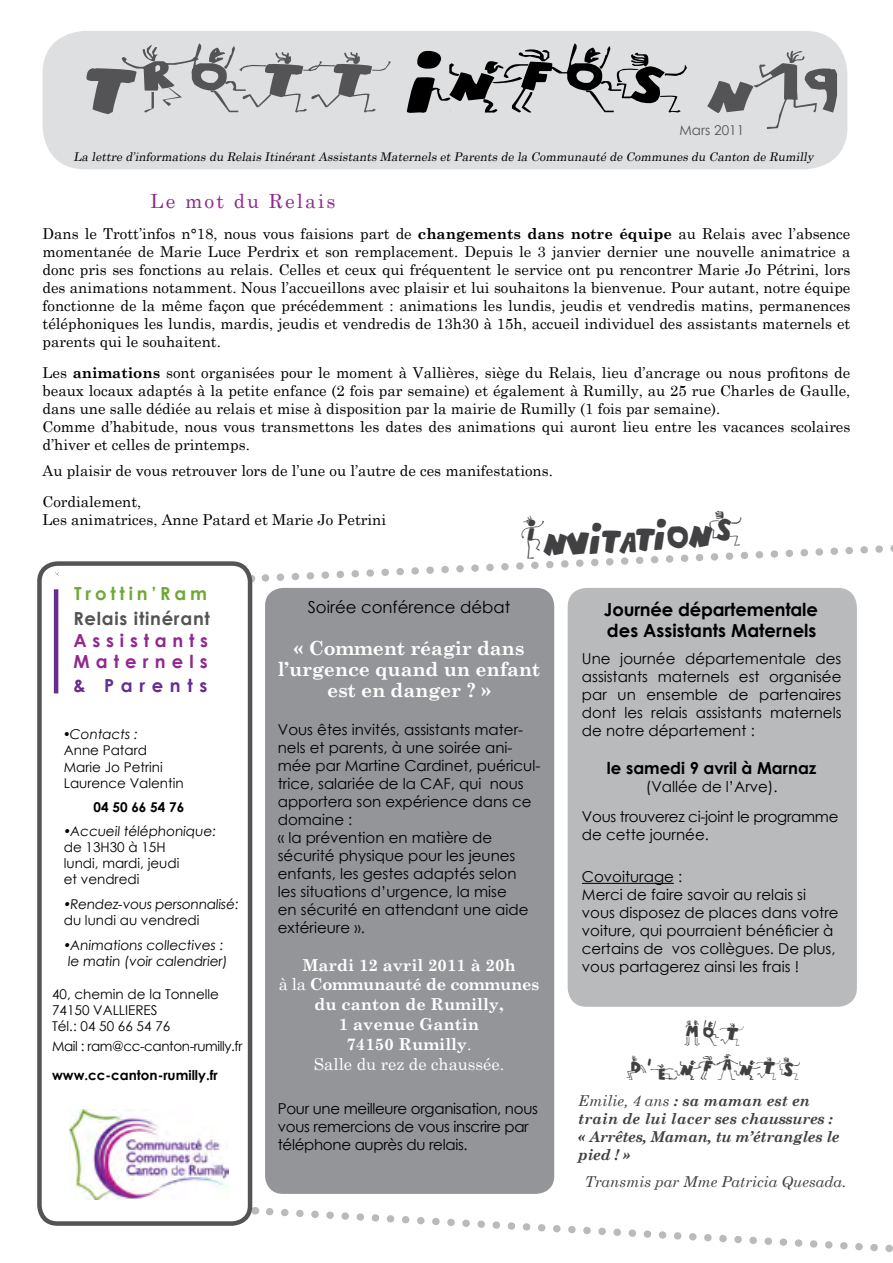
<style>
.page{position:relative;width:893px;height:1263px;background:#fff}
.page>*{position:absolute;margin:0;border:0;box-sizing:border-box;transform-origin:0 0}
.t1{font:75px "Chiqui Font";color:#545456;scale:1.31 1}
.t2{font:37.5px "Chiqui Font";color:#414042}
.t3{font:28.5px/34.2px "Chiqui Font";letter-spacing:.09em;color:#414042;text-align:center}
.t4{font:700 19.5px/21px "Century Schoolbook";letter-spacing:-.01em;color:#fff;text-align:center}
.t5{font:19.5px "Century";letter-spacing:.11em;color:#92278f}
.t6{font:700 18px/21.6px "Century Gothic";letter-spacing:-.005em;color:#000}
.t7{font:700 18px/21.6px "Century Gothic";letter-spacing:.32em;color:#92278f}
.t8{font:700 18px "Century Gothic";letter-spacing:.04em;color:#545456}
.t9{font:700 18px "Century Gothic";letter-spacing:.21em;color:#70a837}
.t10{font:700 18px "Century Gothic";letter-spacing:.37em;color:#662d91}
.t11{font:700 16.5px/19.8px "Century Schoolbook";color:#fff;text-align:center}
.t12{font:700 16.5px "Century Gothic";color:#000}
.t13{font:16.5px "Century Gothic";color:#000}
.t14{font:15px/18px "Century Schoolbook";color:#000}
.t15{font:15px/18px "Century Gothic";color:#000}
.t16{font:15px/18px "Century Gothic";letter-spacing:-.02em;color:#000;text-align:center}
.t17{font:italic 700 15px/18px "Century Schoolbook";letter-spacing:-.02em;color:#414042}
.t18{font:italic 15px "Century Schoolbook";color:#414042}
.t19{font:13.5px/16.2px "Century Gothic";color:#000}
.t20{font:700 13.5px "Century Gothic";color:#000}
.t21{font:13.5px "Century Gothic";letter-spacing:-.03em;color:#000}
.t22{font:13.5px "Century Gothic";color:#545456}
.t23{font:italic 12px "Century Schoolbook";color:#000}
.s1{color:#000}
.s2{font-size:54px}
.s3{font-weight:700}
.s4{font-size:45px}
.s5{font-style:italic}
.s6{font-weight:400}
.s7{font-family:"Comic Sans MS"}
</style>
<div class="page">
<svg style="left:266px;top:1208px;width:627px;height:44px"></svg>
<svg style="left:261px;top:545px;width:632px;height:37px"></svg>
<div style="left:37px;top:561px;width:215px;height:665px;border:4px solid #545456;border-radius:18px"></div>
<div style="left:43px;top:31px;width:804px;height:138px;background:#dedfe0;border-radius:43px"></div>
<img style="left:69px;top:1109px;width:159px;height:90px">
<hr style="left:54px;top:589px;width:4px;height:104px;background:#662d91">
<div style="left:568px;top:589px;width:288px;height:417px;background:#b8babc;border-radius:18px"></div>
<hr style="left:582px;top:883px;width:92px;height:1px;background:#000">
<div style="left:568px;top:588px;width:289px;height:419px;border:2px solid #b8babc;border-radius:18px"></div>
<div style="left:570px;top:1025px;width:286px;height:195px;background:#fff;border-radius:18px"></div>
<svg style="left:623px;top:1004px;width:180px;height:3px"></svg>
<div style="left:265px;top:588px;width:289px;height:606px;background:#939598;border-radius:18px"></div>
<h1 class="t1" style="left:85px;top:43px;width:578px">TROTT’<span class="s1">INFOS</span> <span class="s2">N</span>19</h1>
<p class="t22" style="left:680px;top:120px;width:66px">Mars 2011</p>
<p class="t23" style="left:74px;top:147px;width:745px">La lettre d’informationsdu RelaisItinérantAssistantsMaternelsetParentsde la Communauté de Communesdu Canton de Rumilly</p>
<h3 class="t5" style="left:151px;top:184px;width:186px">Le mot du Relais</h3>
<p class="t14" style="left:43px;top:223px;width:809px;text-align:justify">Dans le Trott’infos n°18, nous vous faisions part de <span class="s3">changements dans notre équipe</span> au Relais avec l’absence momentanée de Marie Luce Perdrix et son remplacement. Depuis le 3 janvier dernier une nouvelle animatrice a donc pris ses fonctions au relais. Celles et ceux qui fréquentent le service ont pu rencontrer Marie Jo Pétrini, lors des animations notamment. Nous l’accueillons avec plaisir et lui souhaitons la bienvenue. Pour autant, notre équipe fonctionne de la même façon que précédemment : animations les lundis, jeudis et vendredis matins, permanences téléphoniques les lundis, mardis, jeudis et vendredis de 13h30 à 15h, accueil individuel des assistants maternels et parents qui le souhaitent.</p>
<p class="t14" style="left:43px;top:362px;width:809px">Les <span class="s3">animations</span> sont organisées pour le moment à Vallières, siège du Relais, lieu d’ancrage ou nous profitons de beaux locaux adaptés à la petite enfance (2 fois par semaine) et également à Rumilly, au 25 rue Charles de Gaulle, dans une salle dédiée au relais et mise à disposition par la mairie de Rumilly (1 fois par semaine).<br>Comme d’habitude, nous vous transmettons les dates des animations qui auront lieu entre les vacances scolaires d’hiver et celles de printemps.</p>
<p class="t14" style="left:43px;top:454px;width:512px;line-height:30.8px">Au plaisir de vous retrouver lors de l’une ou l’autre de ces manifestations.<br>Cordialement,</p>
<p class="t14" style="left:43px;top:509px;width:345px">Les animatrices, Anne Patard et Marie Jo Petrini</p>
<h2 class="t2" style="left:523px;top:522px;width:217px;rotate:-3deg"><span class="s4">I</span>NVITATION<span class="s4">S</span></h2>
<p class="t9" style="left:74px;top:580px;width:134px">Trottin’Ram</p>
<p class="t8" style="left:73px;top:605px;width:138px">Relais itinérant</p>
<p class="t7" style="left:73px;top:628px;width:136px">Assistants<br>Maternels</p>
<p class="t10" style="left:73px;top:671px;width:135px">&amp; Parents</p>
<p class="t19" style="left:64px;top:726px;width:121px">•<span class="s5">Contacts :<br></span>Anne Patard<br>Marie Jo Petrini<br>Laurence Valentin</p>
<p class="t20" style="left:94px;top:797px;width:92px">04 50 66 54 76</p>
<p class="t19" style="left:64px;top:823px;width:155px">•Accueil téléphonique: de 13H30 à 15H<br>lundi, mardi, jeudi<br>et vendredi</p>
<p class="t19" style="left:64px;top:896px;width:177px">•Rendez-vous personnalisé: du lundi au vendredi</p>
<p class="t19" style="left:64px;top:937px;width:167px">•Animations collectives : le matin (voir calendrier)</p>
<p class="t19" style="left:52px;top:985px;width:168px">40, chemin de la Tonnelle<br>74150 VALLIERES<br>Tél.: 04 50 66 54 76</p>
<p class="t21" style="left:52px;top:1037px;width:192px">Mail : ram@cc-canton-rumilly.fr</p>
<p class="t20" style="left:52px;top:1065px;width:167px">www.cc-canton-rumilly.fr</p>
<p class="t13" style="left:308px;top:595px;width:204px">Soirée conférence débat</p>
<h3 class="t4" style="left:278px;top:636px;width:264px">« Comment réagir dans l’urgence quand un enfant est en danger ? »</h3>
<p class="t15" style="left:278px;top:720px;width:264px">Vous êtes invités, assistants mater&shy;nels et parents, à une soirée ani&shy;mée par Martine Cardinet, puéricul&shy;trice, salariée de la CAF, qui nous apportera son expérience dans ce domaine :<br>« la prévention en matière de sécurité physique pour les jeunes enfants, les gestes adaptés selon<br>les situations d’urgence, la mise<br>en sécurité en attendant une aide extérieure ».</p>
<p class="t11" style="left:279px;top:954px;width:262px">Mardi 12 avril 2011 à 20h<br><span class="s6">à la</span> Communauté de communes du canton de Rumilly,<br>1 avenue Gantin<br>74150 Rumilly<span class="s6">.<br>Salle du rez de chaussée.</span></p>
<p class="t16" style="left:278px;top:1099px;width:262px;text-align:left">Pour une meilleure organisation, nous vous remercions de vous inscrire par téléphone auprès du relais.</p>
<p class="t6" style="left:604px;top:597px;width:216px">Journée départementale des Assistants Maternels</p>
<p class="t15" style="left:582px;top:649px;width:261px;text-align:justify">Une journée départementale des assistants maternels est organisée par un ensemble de partenaires dont les relais assistants maternels de notre département :</p>
<p class="t12" style="left:607px;top:755px;width:211px">le samedi 9 avril à Marnaz</p>
<p class="t16" style="left:582px;top:770px;width:258px;line-height:30.8px">(Vallée de l’Arve).<br>Vous trouverez ci-joint le programme</p>
<p class="t15" style="left:582px;top:826px;width:129px">de cette journée.</p>
<p class="t15" style="left:582px;top:867px;width:258px">Covoiturage :<br>Merci de faire savoir au relais si vous disposez de places dans votre voiture, qui pourraient bénéficier à certains de vos collègues. De plus, vous partagerez ainsi les frais !</p>
<h3 class="t3" style="left:627px;top:1019px;width:173px">MOT<br>D<span class="s7">’</span>ENFANTS</h3>
<p class="t17" style="left:578px;top:1091px;width:263px"><span class="s6">Emilie, 4 ans</span> : sa maman est en train de lui lacer ses chaussures : « Arrêtes, Maman, tu m’étrangles le pied ! »</p>
<p class="t18" style="left:585px;top:1170px;width:263px">Transmis par Mme Patricia Quesada.</p>
</div>
